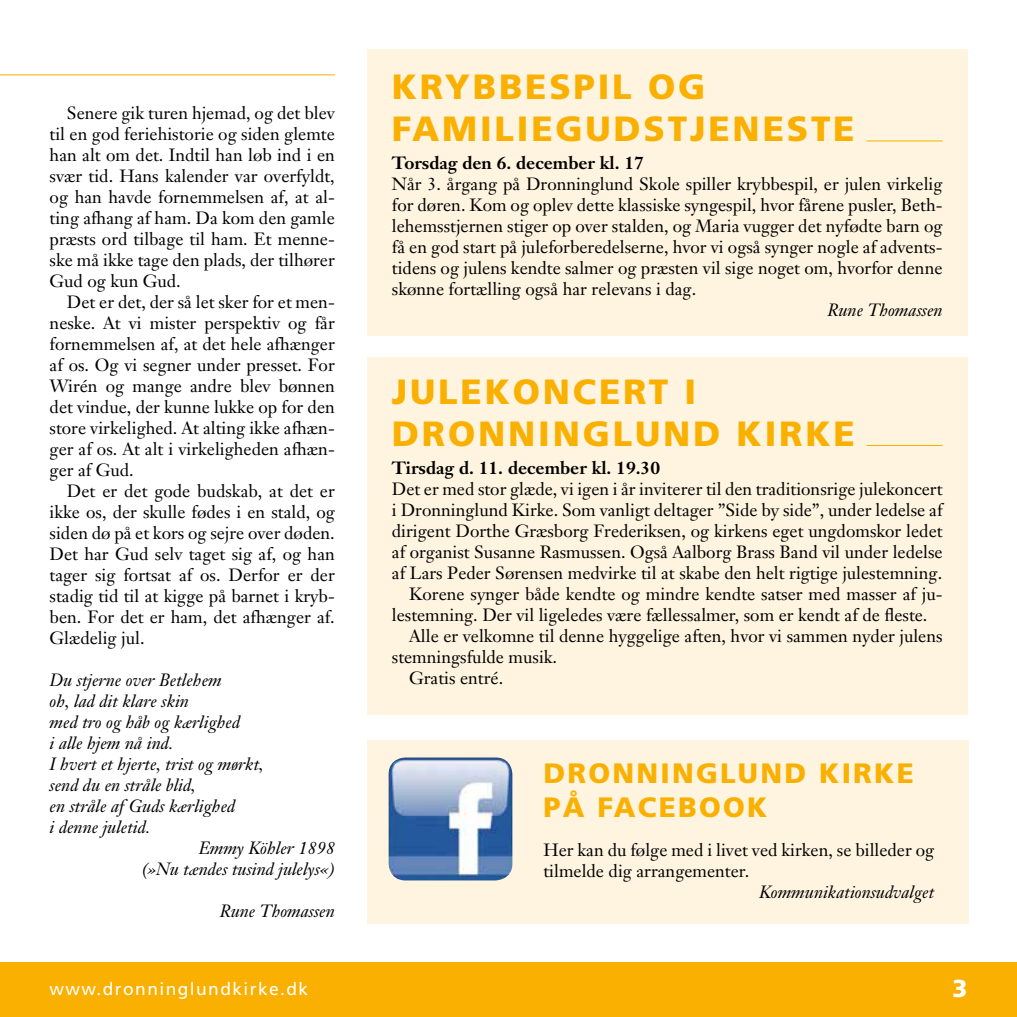
<style>
.page{position:relative;width:1017px;height:1017px;background:#fff}
.page>*{position:absolute;margin:0;border:0;box-sizing:border-box;transform-origin:0 0}
.t1{font:900 35px/42px "Frutiger";letter-spacing:.08em;color:#f9b000}
.t2{font:900 28px/33.6px "Frutiger";letter-spacing:.08em;color:#f9b000}
.t3{font:900 24.5px "Frutiger";color:#fff}
.t4{font:17.5px/21px "Janson Text";color:#000;text-align:justify}
.t5{font:italic 17.5px "Janson Text";color:#000}
.t6{font:700 17.5px "Janson Text";color:#000}
.t7{font:17.5px "Frutiger";letter-spacing:.08em;color:#fff}
</style>
<div class="page">
<div style="left:0;top:962px;width:1017px;height:55px;background:#f9b000"></div>
<hr style="left:0;top:74px;width:335px;height:1px;background:#f9b000">
<div style="left:367px;top:50px;width:600px;height:286px;background:#fff4e0"></div>
<div style="left:367px;top:357px;width:600px;height:357px;background:#fff4e0"></div>
<div style="left:367px;top:740px;width:601px;height:184px;background:#fff4e0"></div>
<img style="left:389px;top:757px;width:123px;height:123px">
<hr style="left:866px;top:141px;width:77px;height:1px;background:#f9b000">
<hr style="left:866px;top:445px;width:77px;height:1px;background:#f9b000">
<p class="t4" style="left:50px;top:102px;width:287px;text-indent:17px">Senere gik turen hjemad, og det blev til en god feriehistorie og siden glemte han alt om det. Indtil han løb ind i en svær tid. Hans kalender var overfyldt, og han havde fornemmelsen af, at al&shy;ting afhang af ham. Da kom den gamle præsts ord tilbage til ham. Et menne&shy;ske må ikke tage den plads, der tilhører Gud og kun Gud.</p>
<p class="t4" style="left:50px;top:291px;width:287px;text-indent:17px">Det er det, der så let sker for et men&shy;neske. At vi mister perspektiv og får fornemmelsen af, at det hele afhænger af os. Og vi segner under presset. For Wirén og mange andre blev bønnen det vindue, der kunne lukke op for den store virkelighed. At alting ikke afhæn&shy;ger af os. At alt i virkeligheden afhæn&shy;ger af Gud.</p>
<p class="t4" style="left:50px;top:480px;width:287px;text-indent:17px">Det er det gode budskab, at det er ikke os, der skulle fødes i en stald, og siden dø på et kors og sejre over døden.<br>Det har Gud selv taget sig af, og han tager sig fortsat af os. Derfor er der stadig tid til at kigge på barnet i kryb&shy;ben. For det er ham, det afhænger af.<br>Glædelig jul.</p>
<p class="t5" style="left:50px;top:669px;width:174px">Du stjerne over Betlehem</p>
<p class="t5" style="left:50px;top:690px;width:141px">oh, lad dit klare skin</p>
<p class="t5" style="left:50px;top:711px;width:192px">med tro og håb og kærlighed</p>
<p class="t5" style="left:50px;top:732px;width:125px">i alle hjem nå ind.</p>
<p class="t5" style="left:50px;top:753px;width:216px">I hvert et hjerte, trist og mørkt,</p>
<p class="t5" style="left:50px;top:774px;width:148px">send du en stråle blid,</p>
<p class="t5" style="left:50px;top:795px;width:187px">en stråle af Guds kærlighed</p>
<p class="t5" style="left:50px;top:816px;width:102px">i denne juletid.</p>
<p class="t5" style="left:199px;top:837px;width:138px">Emmy Köhler 1898</p>
<p class="t5" style="left:141px;top:858px;width:195px">(»Nu tændes tusind julelys«)</p>
<p class="t5" style="left:220px;top:900px;width:117px">Rune Thomassen</p>
<h1 class="t1" style="left:392px;top:65px;width:464px">KRYBBESPIL OG<br>FAMILIEGUDSTJENESTE</h1>
<p class="t6" style="left:392px;top:152px;width:254px">Torsdag den 6. december kl. 17</p>
<p class="t4" style="left:392px;top:174px;width:552px">Når 3. årgang på Dronninglund Skole spiller krybbespil, er julen virkelig for døren. Kom og oplev dette klassiske syngespil, hvor fårene pusler, Beth&shy;lehemsstjernen stiger op over stalden, og Maria vugger det nyfødte barn og få en god start på juleforberedelserne, hvor vi også synger nogle af advents&shy;tidens og julens kendte salmer og præsten vil sige noget om, hvorfor denne skønne fortælling også har relevans i dag.</p>
<p class="t5" style="left:827px;top:299px;width:117px">Rune Thomassen</p>
<h1 class="t1" style="left:392px;top:370px;width:464px">JULEKONCERT I<br>DRONNINGLUND KIRKE</h1>
<p class="t6" style="left:392px;top:456px;width:270px">Tirsdag d. 11. december kl. 19.30</p>
<p class="t4" style="left:392px;top:478px;width:552px">Det er med stor glæde, vi igen i år inviterer til den traditionsrige julekoncert</p>
<p class="t4" style="left:392px;top:499px;width:552px">i Dronninglund Kirke. Som vanligt deltager ”Side by side”, under ledelse af</p>
<p class="t4" style="left:392px;top:520px;width:552px">dirigent Dorthe Græsborg Frederiksen, og kirkens eget ungdomskor ledet</p>
<p class="t4" style="left:392px;top:541px;width:552px">af organist Susanne Rasmussen. Også Aalborg Brass Band vil under ledelse</p>
<p class="t4" style="left:392px;top:562px;width:552px">af Lars Peder Sørensen medvirke til at skabe den helt rigtige julestemning.</p>
<p class="t4" style="left:409px;top:583px;width:535px">Korene synger både kendte og mindre kendte satser med masser af ju-</p>
<p class="t4" style="left:392px;top:604px;width:537px">lestemning. Der vil ligeledes være fællessalmer, som er kendt af de fleste.</p>
<p class="t4" style="left:409px;top:625px;width:535px">Alle er velkomne til denne hyggelige aften, hvor vi sammen nyder julens</p>
<p class="t4" style="left:392px;top:646px;width:167px">stemningsfulde musik.</p>
<p class="t4" style="left:409px;top:667px;width:95px">Gratis entré.</p>
<h2 class="t2" style="left:543px;top:756px;width:372px">DRONNINGLUND KIRKE<br>PÅ FACEBOOK</h2>
<p class="t4" style="left:543px;top:839px;width:392px">Her kan du følge med i livet ved kirken, se billeder og tilmelde dig arrangementer.</p>
<p class="t5" style="left:759px;top:881px;width:177px">Kommunikationsudvalget</p>
<p class="t7" style="left:50px;top:978px;width:260px">www.dronninglundkirke.dk</p>
<h3 class="t3" style="left:952px;top:974px;width:16px">3</h3>
</div>
